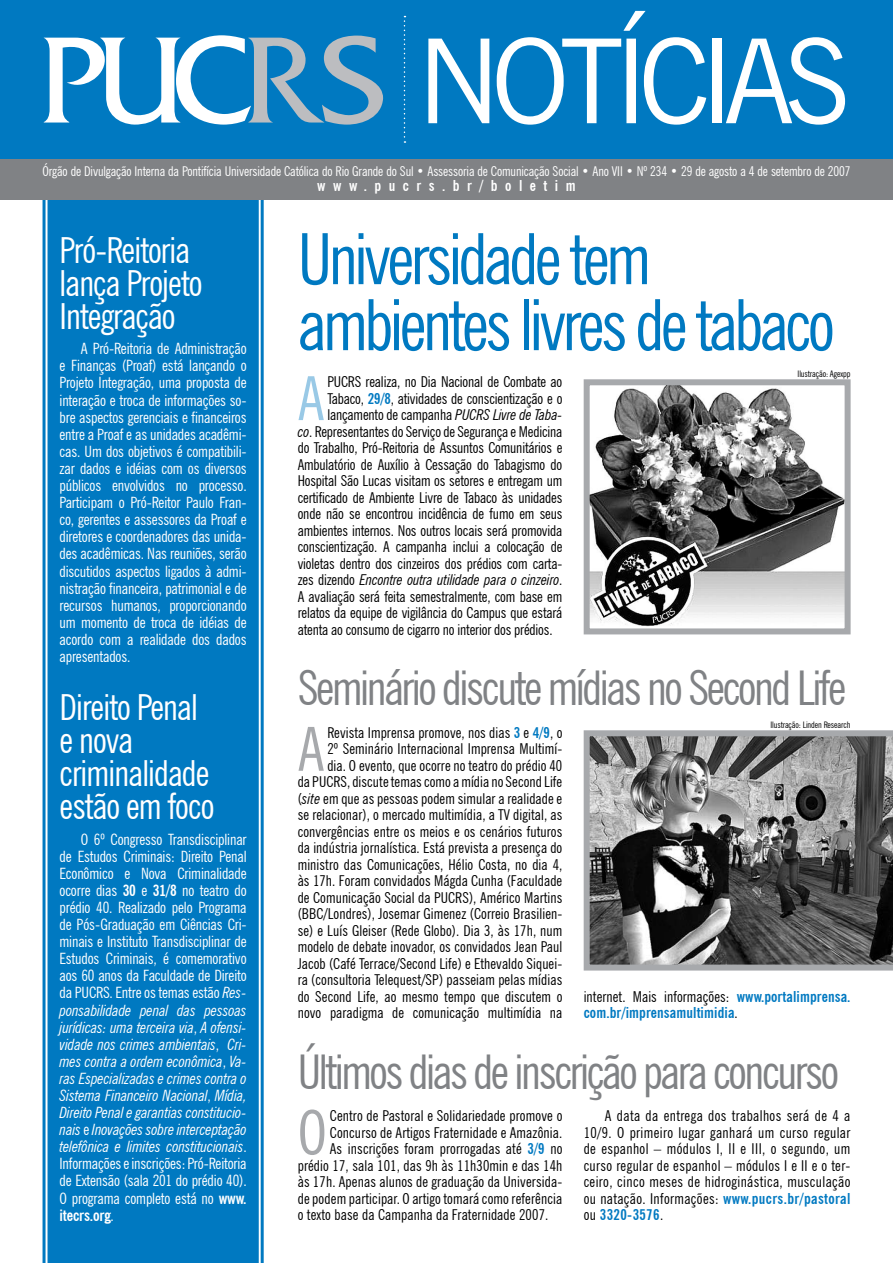
<style>
.page{position:relative;width:893px;height:1263px;background:#fff}
.page>*{position:absolute;margin:0;border:0;box-sizing:border-box;transform-origin:0 0}
.t1{font:117px "News Gothic BT";letter-spacing:-.08em;color:#fff}
.t2{font:condensed 70.5px/66px "News Gothic BT";letter-spacing:-.05em;color:#0079c1}
.t3{font:condensed 60.6px "News Gothic BT";color:#a7a9ac}
.t4{font:condensed 60.6px "News Gothic BT";color:#99c9e6}
.t5{font:condensed 48px "News Gothic BT";letter-spacing:-.05em;color:#808285}
.t6{font:condensed 36px/33px "News Gothic BT";letter-spacing:-.025em;color:#fff}
.t7{font:condensed 15.6px/17.1px "News Gothic BT";letter-spacing:-.01em;color:#fff;text-align:justify}
.t8{font:condensed 15px/16.5px "News Gothic BT";letter-spacing:.005em;color:#000;text-align:right}
.t9{font:700 condensed 15px/16.5px "News Gothic BT";letter-spacing:.005em;color:#0079c1}
.t10{font:italic condensed 15px "News Gothic BT";letter-spacing:-.01em;color:#000}
.t11{font:700 condensed 15px "News Gothic BT";letter-spacing:.5em;color:#fff}
.t12{font:condensed 13.5px "News Gothic BT";letter-spacing:-.01em;color:#fff}
.t13{font:condensed 9px "News Gothic BT";letter-spacing:-.01em;color:#000}
.s1{font-weight:700}
.s2{font-style:italic}
.s3{font-weight:700;color:#0079c1}
.s4{font-style:normal}
.s5{font-weight:400;color:#000}
</style>
<div class="page">
<svg style="left:42px;top:200px;width:222px;height:1063px"></svg>
<div style="left:47px;top:200px;width:212px;height:1063px;background:#0079c1"></div>
<div style="left:0;top:153px;width:893px;height:47px;background:#808285"></div>
<div style="left:0;top:0;width:893px;height:159px;background:#0079c1"></div>
<svg style="left:44px;top:35px;width:339px;height:90px"></svg>
<svg style="left:404px;top:16px;width:1px;height:127px"></svg>
<svg style="left:583px;top:379px;width:268px;height:256px"></svg>
<svg style="left:584px;top:730px;width:309px;height:240px;background:#6d6d6d"></svg>
<h1 class="t1" style="left:417px;top:11px;width:435px">NOTÍCIAS</h1>
<p class="t12" style="left:43px;top:163px;width:809px">Órgão de Divulgação Interna da Pontifícia Universidade Católica do Rio Grande do Sul • Assessoria de Comunicação Social • Ano VII • Nº 234 • 29 de agosto a 4 de setembro de 2007</p>
<p class="t11" style="left:317px;top:177px;width:260px">www.pucrs.br/boletim</p>
<h3 class="t6" style="left:60px;top:233px;width:144px">Pró-Reitoria lança Projeto<br>Integração</h3>
<p class="t7" style="left:60px;top:340px;width:189px;text-indent:21px">A Pró-Reitoria de Administração e Finanças (Proaf) está lançando o Projeto Integração, uma proposta de interação e troca de informações so&shy;bre aspectos gerenciais e financeiros entre a Proaf e as unidades acadêmi&shy;cas. Um dos objetivos é compatibili&shy;zar dados e idéias com os diversos públicos envolvidos no processo.<br>Participam o Pró-Reitor Paulo Fran&shy;co, gerentes e assessores da Proaf e diretores e coordenadores das unida&shy;des acadêmicas. Nas reuniões, serão discutidos aspectos ligados à admi&shy;nistração financeira, patrimonial e de recursos humanos, proporcionando um momento de troca de idéias de acordo com a realidade dos dados apresentados.</p>
<h3 class="t6" style="left:60px;top:690px;width:156px">Direito Penal e nova criminalidade estão em foco</h3>
<p class="t7" style="left:60px;top:830px;width:189px;text-indent:21px">O 6º Congresso Transdisciplinar de Estudos Criminais: Direito Penal Econômico e Nova Criminalidade ocorre dias <span class="s1">30</span> e <span class="s1">31/8</span> no teatro do prédio 40. Realizado pelo Programa de Pós-Graduação em Ciências Cri&shy;minais e Instituto Transdisciplinar de Estudos Criminais, é comemorativo aos 60 anos da Faculdade de Direito da PUCRS. Entre os temas estão <span class="s2">Res&shy;ponsabilidade penal das pessoas jurídicas: uma terceira via</span>, <span class="s2">A ofensi&shy;vidade nos crimes ambientais</span>, <span class="s2">Cri&shy;mes contra a ordem econômica</span>, <span class="s2">Va&shy;ras Especializadas e crimes contra o Sistema Financeiro Nacional</span>, <span class="s2">Mídia, Direito Penal e garantias constitucio&shy;nais</span> e <span class="s2">Inovações sobre interceptação telefônica e limites constitucionais</span>.<br>Informações e inscrições: Pró-Reitoria de Extensão (sala 201 do prédio 40).<br>O programa completo está no <span class="s1">www. itecrs.org</span>.</p>
<h2 class="t2" style="left:298px;top:226px;width:539px">Universidade tem ambientes livres de tabaco</h2>
<h3 class="t4" style="left:298px;top:362px;width:28px">A</h3>
<p class="t8" style="left:327px;top:373px;width:236px">PUCRS realiza, no Dia Nacional de Combate ao</p>
<p class="t13" style="left:797px;top:368px;width:54px">Ilustração: Agexpp</p>
<p class="t8" style="left:327px;top:390px;width:236px">Tabaco, <span class="s3">29/8</span>, atividades de conscientização e o</p>
<p class="t8" style="left:327px;top:406px;width:237px">lançamento de campanha <span class="s2">PUCRS Livre de Taba-</span></p>
<p class="t8" style="left:298px;top:423px;width:266px"><span class="s2">co</span>. Representantes do Serviço de Segurança e Medicina</p>
<p class="t8" style="left:298px;top:439px;width:266px">do Trabalho, Pró-Reitoria de Assuntos Comunitários e</p>
<p class="t8" style="left:298px;top:456px;width:266px">Ambulatório de Auxílio à Cessação do Tabagismo do</p>
<p class="t8" style="left:298px;top:472px;width:266px">Hospital São Lucas visitam os setores e entregam um</p>
<p class="t8" style="left:298px;top:489px;width:266px">certificado de Ambiente Livre de Tabaco às unidades</p>
<p class="t8" style="left:298px;top:505px;width:266px">onde não se encontrou incidência de fumo em seus</p>
<p class="t8" style="left:298px;top:522px;width:266px">ambientes internos. Nos outros locais será promovida</p>
<p class="t8" style="left:298px;top:538px;width:266px">conscientização. A campanha inclui a colocação de</p>
<p class="t8" style="left:298px;top:555px;width:266px">violetas dentro dos cinzeiros dos prédios com carta-</p>
<p class="t10" style="left:298px;top:571px;width:266px"><span class="s4">zes dizendo</span> Encontre outra utilidade para o cinzeiro<span class="s4">.</span></p>
<p class="t8" style="left:298px;top:588px;width:266px">A avaliação será feita semestralmente, com base em</p>
<p class="t8" style="left:298px;top:604px;width:266px">relatos da equipe de vigilância do Campus que estará</p>
<p class="t8" style="left:298px;top:621px;width:256px">atenta ao consumo de cigarro no interior dos prédios.</p>
<h3 class="t5" style="left:298px;top:659px;width:550px">Seminário discute mídias no Second Life</h3>
<p class="t13" style="left:770px;top:719px;width:82px">Ilustração: Linden Research</p>
<p class="t8" style="left:298px;top:724px;width:266px">Revista Imprensa promove, nos dias <span class="s3">3</span> e <span class="s3">4/9</span>, o<br>2º Seminário Internacional Imprensa Multimí-<br>dia. O evento, que ocorre no teatro do prédio 40<br>da PUCRS, discute temas como a mídia no Second Life (<span class="s2">site</span> em que as pessoas podem simular a realidade e se relacionar), o mercado multimídia, a TV digital, as convergências entre os meios e os cenários futuros da indústria jornalística. Está prevista a presença do ministro das Comunicações, Hélio Costa, no dia 4, às 17h. Foram convidados Mágda Cunha (Faculdade de Comunicação Social da PUCRS), Américo Martins (BBC/Londres), Josemar Gimenez (Correio Brasilien&shy;se) e Luís Gleiser (Rede Globo). Dia 3, às 17h, num modelo de debate inovador, os convidados Jean Paul Jacob (Café Terrace/Second Life) e Ethevaldo Siquei&shy;ra (consultoria Telequest/SP) passeiam pelas mídias do Second Life, ao mesmo tempo que discutem o novo paradigma de comunicação multimídia na</p>
<h3 class="t5" style="left:298px;top:1042px;width:543px">Últimos dias de inscrição para concurso</h3>
<h3 class="t3" style="left:298px;top:712px;width:28px">A</h3>
<p class="t9" style="left:584px;top:988px;width:268px"><span class="s5">internet. Mais informações:</span> www.portalimprensa. com.br/imprensamultimidia<span class="s5">.</span></p>
<h3 class="t3" style="left:298px;top:1096px;width:31px">O</h3>
<p class="t8" style="left:330px;top:1107px;width:234px">Centro de Pastoral e Solidariedade promove o</p>
<p class="t8" style="left:330px;top:1124px;width:234px">Concurso de Artigos Fraternidade e Amazônia.</p>
<p class="t8" style="left:330px;top:1140px;width:234px">As inscrições foram prorrogadas até <span class="s3">3/9</span> no</p>
<p class="t8" style="left:298px;top:1157px;width:266px">prédio 17, sala 101, das 9h às 11h30min e das 14h</p>
<p class="t8" style="left:298px;top:1173px;width:266px">às 17h. Apenas alunos de graduação da Universida-</p>
<p class="t8" style="left:298px;top:1190px;width:266px">de podem participar. O artigo tomará como referência</p>
<p class="t8" style="left:298px;top:1206px;width:252px">o texto base da Campanha da Fraternidade 2007.</p>
<p class="t8" style="left:584px;top:1107px;width:268px;text-align:justify;text-indent:21px">A data da entrega dos trabalhos será de 4 a 10/9. O primeiro lugar ganhará um curso regular de espanhol – módulos I, II e III, o segundo, um curso regular de espanhol – módulos I e II e o ter&shy;ceiro, cinco meses de hidroginástica, musculação ou natação. Informações: <span class="s3">www.pucrs.br/pastoral </span>ou <span class="s3">3320-3576</span>.</p>
</div>
